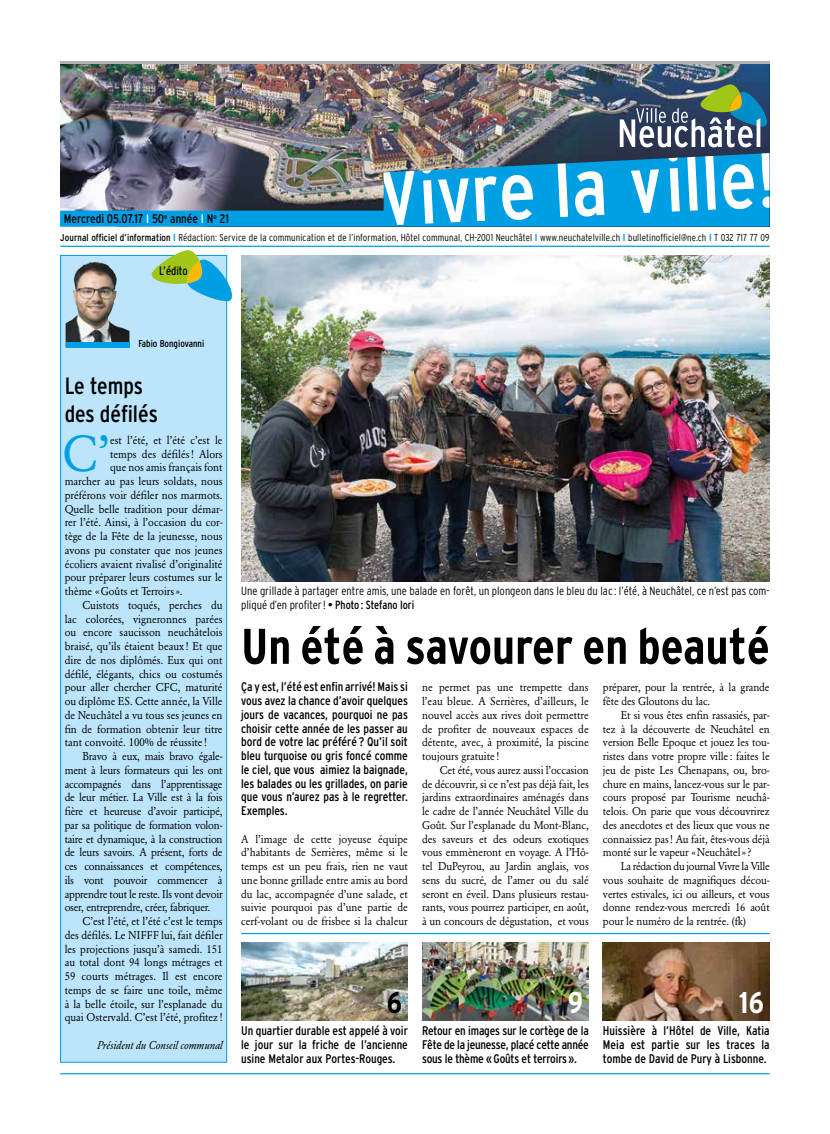
<style>
.page{position:relative;width:830px;height:1134px;background:#fff}
.page>*{position:absolute;margin:0;border:0;box-sizing:border-box;transform-origin:0 0}
.t1{font:700 condensed 50px "Interstate";color:#000}
.t2{font:50px "Garamond BE";color:#009fe3;scale:.95 1}
.t3{font:700 condensed 30px "Interstate";color:#fff}
.t4{font:700 condensed 30px "Interstate";color:#000}
.t5{font:condensed 23.5px/28.2px "Interstate";color:#000}
.t6{font:condensed 12.5px/13.8px "Interstate";color:#000;text-align:justify}
.t7{font:condensed 12.12px "Interstate";color:#000;scale:.95 1}
.t8{font:300 condensed 11.88px/13.8px "Interstate";color:#000}
.t9{font:11.25px/13.8px "Garamond BE";color:#000;text-align:justify;scale:.95 1}
.t10{font:11.25px "Garamond BE";letter-spacing:-.02em;color:#000;scale:.95 1}
.t11{font:italic 11.25px "Garamond BE";color:#000;scale:.95 1}
.t12{font:300 condensed 10px "Interstate";letter-spacing:.01em;color:#000}
.t13{font:condensed 10px "Interstate";color:#000}
.s1{color:#fff}
.s2{font-weight:400}
.s3{font-weight:700;color:#009fe3}
</style>
<div class="page">
<hr style="left:60px;top:1073px;width:709px;height:1px;background:#009fe3">
<img style="left:60px;top:63px;width:709px;height:90px">
<hr style="left:60px;top:61px;width:709px;height:2px;background:#b3b2b2">
<svg style="left:619px;top:84px;width:150px;height:63px;background:#627982"></svg>
<img style="left:60px;top:153px;width:709px;height:74px">
<svg style="left:379px;top:166px;width:36px;height:59px"></svg>
<svg style="left:421px;top:164px;width:47px;height:60px"></svg>
<svg style="left:474px;top:175px;width:58px;height:46px"></svg>
<svg style="left:557px;top:157px;width:11px;height:60px"></svg>
<svg style="left:574px;top:171px;width:30px;height:46px"></svg>
<svg style="left:630px;top:169px;width:28px;height:44px"></svg>
<svg style="left:668px;top:153px;width:11px;height:59px"></svg>
<svg style="left:686px;top:153px;width:11px;height:58px"></svg>
<svg style="left:704px;top:153px;width:11px;height:57px"></svg>
<svg style="left:722px;top:164px;width:31px;height:45px"></svg>
<svg style="left:761px;top:153px;width:8px;height:55px"></svg>
<hr style="left:60px;top:246px;width:709px;height:1px;background:#009fe3">
<img style="left:241px;top:255px;width:528px;height:326px">
<img style="left:241px;top:943px;width:166px;height:77px">
<img style="left:422px;top:943px;width:166px;height:77px">
<img style="left:602px;top:943px;width:167px;height:77px">
<hr style="left:241px;top:933px;width:528px;height:1px;background:#009fe3">
<div style="left:61px;top:255px;width:165px;height:807px;background:#bce4fa"></div>
<div style="left:60px;top:255px;width:167px;height:807px;border:1px solid #009fe3"></div>
<img style="left:66px;top:261px;width:63px;height:81px">
<svg style="left:151px;top:250px;width:81px;height:51px"></svg>
<div style="left:66px;top:342px;width:63px;height:6px;background:#009fe3"></div>
<p class="t6" style="left:64px;top:212px;width:166px">Mercredi 05.07.17 <span class="s1">I</span> 50<sup>e</sup> année <span class="s1">I</span> N<sup>o</sup> 21</p>
<p class="t12" style="left:60px;top:232px;width:710px"><span class="s2">Journal officiel d’information</span> <span class="s3">I</span> Rédaction: Service de la communication et de l’information, Hôtel communal, CH-2001 Neuchâtel <span class="s3">I</span> www.neuchatelville.ch <span class="s3">I</span> bulletinofficiel@ne.ch <span class="s3">I</span> T 032 717 77 09</p>
<p class="t7" style="left:159px;top:264px;width:31px">L’édito</p>
<p class="t13" style="left:138px;top:338px;width:67px">Fabio Bongiovanni</p>
<h3 class="t5" style="left:65px;top:371px;width:95px">Le temps des défilés</h3>
<h1 class="t2" style="left:62px;top:425px;width:52px">C’</h1>
<p class="t9" style="left:110px;top:433px;width:120px">est l’été, et l’été c’est le</p>
<p class="t9" style="left:110px;top:447px;width:120px">temps des défilés! Alors</p>
<p class="t9" style="left:110px;top:461px;width:120px">que nos amis français font</p>
<p class="t9" style="left:65px;top:474px;width:168px">marcher au pas leurs soldats, nous</p>
<p class="t9" style="left:65px;top:488px;width:168px">préférons voir défiler nos marmots.</p>
<p class="t9" style="left:65px;top:502px;width:168px">Quelle belle tradition pour démar-</p>
<p class="t9" style="left:65px;top:516px;width:168px">rer l’été. Ainsi, à l’occasion du cor-</p>
<p class="t9" style="left:65px;top:529px;width:168px">tège de la Fête de la jeunesse, nous</p>
<p class="t9" style="left:65px;top:543px;width:168px">avons pu constater que nos jeunes</p>
<p class="t9" style="left:65px;top:557px;width:168px">écoliers avaient rivalisé d’originalité</p>
<p class="t9" style="left:65px;top:571px;width:168px">pour préparer leurs costumes sur le</p>
<p class="t9" style="left:65px;top:584px;width:125px">thème «Goûts et Terroirs».</p>
<p class="t9" style="left:82px;top:598px;width:149px">Cuistots toqués, perches du</p>
<p class="t9" style="left:65px;top:612px;width:168px">lac colorées, vigneronnes parées</p>
<p class="t9" style="left:65px;top:626px;width:168px">ou encore saucisson neuchâtelois</p>
<p class="t9" style="left:65px;top:639px;width:168px">braisé, qu’ils étaient beaux ! Et que</p>
<p class="t9" style="left:65px;top:653px;width:168px">dire de nos diplômés. Eux qui ont</p>
<p class="t9" style="left:65px;top:667px;width:168px">défilé, élégants, chics ou costumés</p>
<p class="t9" style="left:65px;top:681px;width:168px">pour aller chercher CFC, maturité</p>
<p class="t9" style="left:65px;top:694px;width:168px">ou diplôme ES. Cette année, la Ville</p>
<p class="t9" style="left:65px;top:708px;width:168px">de Neuchâtel a vu tous ses jeunes en</p>
<p class="t9" style="left:65px;top:722px;width:168px">fin de formation obtenir leur titre</p>
<p class="t9" style="left:65px;top:736px;width:151px">tant convoité. 100% de réussite !</p>
<p class="t10" style="left:82px;top:750px;width:149px">Bravo à eux, mais bravo égale-</p>
<p class="t10" style="left:65px;top:763px;width:168px">ment à leurs formateurs qui les ont</p>
<p class="t10" style="left:65px;top:777px;width:168px">accompagnés dans l’apprentissage</p>
<p class="t10" style="left:65px;top:791px;width:168px">de leur métier. La Ville est à la fois</p>
<p class="t10" style="left:65px;top:805px;width:168px">fière et heureuse d’avoir participé,</p>
<p class="t10" style="left:65px;top:818px;width:168px">par sa politique de formation volon-</p>
<p class="t10" style="left:65px;top:832px;width:168px">taire et dynamique, à la construction</p>
<p class="t10" style="left:65px;top:846px;width:168px">de leurs savoirs. A présent, forts de</p>
<p class="t10" style="left:65px;top:860px;width:168px">ces connaissances et compétences,</p>
<p class="t10" style="left:65px;top:873px;width:168px">ils vont pouvoir commencer à</p>
<p class="t10" style="left:65px;top:887px;width:168px">apprendre tout le reste. Ils vont devoir</p>
<p class="t10" style="left:65px;top:901px;width:155px">oser, entreprendre, créer, fabriquer.</p>
<p class="t9" style="left:82px;top:914px;width:149px">C’est l’été, et l’été c’est le temps</p>
<p class="t9" style="left:65px;top:928px;width:168px">des défilés. Le NIFFF lui, fait défiler</p>
<p class="t9" style="left:65px;top:942px;width:168px">les projections jusqu’à samedi. 151</p>
<p class="t9" style="left:65px;top:956px;width:168px">au total dont 94 longs métrages et</p>
<p class="t9" style="left:65px;top:969px;width:168px">59 courts métrages. Il est encore</p>
<p class="t9" style="left:65px;top:983px;width:168px">temps de se faire une toile, même</p>
<p class="t9" style="left:65px;top:997px;width:168px">à la belle étoile, sur l’esplanade du</p>
<p class="t9" style="left:65px;top:1011px;width:168px">quai Ostervald. C’est l’été, profitez !</p>
<p class="t11" style="left:97px;top:1038px;width:133px">Président du Conseil communal</p>
<p class="t8" style="left:241px;top:584px;width:529px">Une grillade à partager entre amis, une balade en forêt, un plongeon dans le bleu du lac: l’été, à Neuchâtel, ce n’est pas com&shy;pliqué d’en profiter! <span class="s2">• Photo : Stefano Iori</span></p>
<h1 class="t1" style="left:241px;top:618px;width:529px">Un été à savourer en beauté</h1>
<p class="t6" style="left:241px;top:680px;width:168px">Ça y est, l’été est enfin arrivé! Mais si vous avez la chance d’avoir quelques jours de vacances, pourquoi ne pas choisir cette année de les passer au bord de votre lac préféré ? Qu’il soit bleu turquoise ou gris foncé comme le ciel, que vous aimiez la baignade, les balades ou les grillades, on parie que vous n’aurez pas à le regretter.<br>Exemples.</p>
<p class="t9" style="left:241px;top:832px;width:177px">A l’image de cette joyeuse équipe d’habitants de Serrières, même si le temps est un peu frais, rien ne vaut une bonne grillade entre amis au bord du lac, accompagnée d’une salade, et suivie pourquoi pas d’une partie de cerf-volant ou de frisbee si la chaleur</p>
<p class="t9" style="left:422px;top:681px;width:177px">ne permet pas une trempette dans l’eau bleue. A Serrières, d’ailleurs, le nouvel accès aux rives doit permettre de profiter de nouveaux espaces de détente, avec, à proximité, la piscine toujours gratuite !</p>
<p class="t9" style="left:422px;top:763px;width:177px;text-indent:18px">Cet été, vous aurez aussi l’occasion de découvrir, si ce n’est pas déjà fait, les jardins extraordinaires aménagés dans le cadre de l’année Neuchâtel Ville du Goût. Sur l’esplanade du Mont-Blanc, des saveurs et des odeurs exotiques vous emmèneront en voyage. A l’Hô&shy;tel DuPeyrou, au Jardin anglais, vos sens du sucré, de l’amer ou du salé seront en éveil. Dans plusieurs restau&shy;rants, vous pourrez participer, en août, à un concours de dégustation, et vous</p>
<p class="t9" style="left:602px;top:681px;width:177px">préparer, pour la rentrée, à la grande fête des Gloutons du lac.</p>
<p class="t9" style="left:602px;top:708px;width:177px;text-indent:18px">Et si vous êtes enfin rassasiés, par&shy;tez à la découverte de Neuchâtel en version Belle Epoque et jouez les tou&shy;ristes dans votre propre ville: faites le jeu de piste Les Chenapans, ou, bro&shy;chure en mains, lancez-vous sur le par&shy;cours proposé par Tourisme neuchâ&shy;telois. On parie que vous découvrirez des anecdotes et des lieux que vous ne connaissiez pas! Au fait, êtes-vous déjà monté sur le vapeur «Neuchâtel»?</p>
<p class="t9" style="left:602px;top:859px;width:177px;text-indent:18px">La rédaction du journal Vivre la Ville vous souhaite de magnifiques décou&shy;vertes estivales, ici ou ailleurs, et vous donne rendez-vous mercredi 16 août pour le numéro de la rentrée. (fk)</p>
<h2 class="t4" style="left:386px;top:985px;width:17px">6</h2>
<h2 class="t3" style="left:567px;top:985px;width:17px">9</h2>
<h2 class="t3" style="left:738px;top:985px;width:26px">16</h2>
<p class="t6" style="left:241px;top:1024px;width:168px">Un quartier durable est appelé à voir le jour sur la friche de l’ancienne usine Metalor aux Portes-Rouges.</p>
<p class="t6" style="left:422px;top:1024px;width:168px">Retour en images sur le cortège de la Fête de la jeunesse, placé cette année sous le thème «Goûts et terroirs».</p>
<p class="t6" style="left:602px;top:1024px;width:168px">Huissière à l’Hôtel de Ville, Katia Meia est partie sur les traces la tombe de David de Pury à Lisbonne.</p>
</div>
